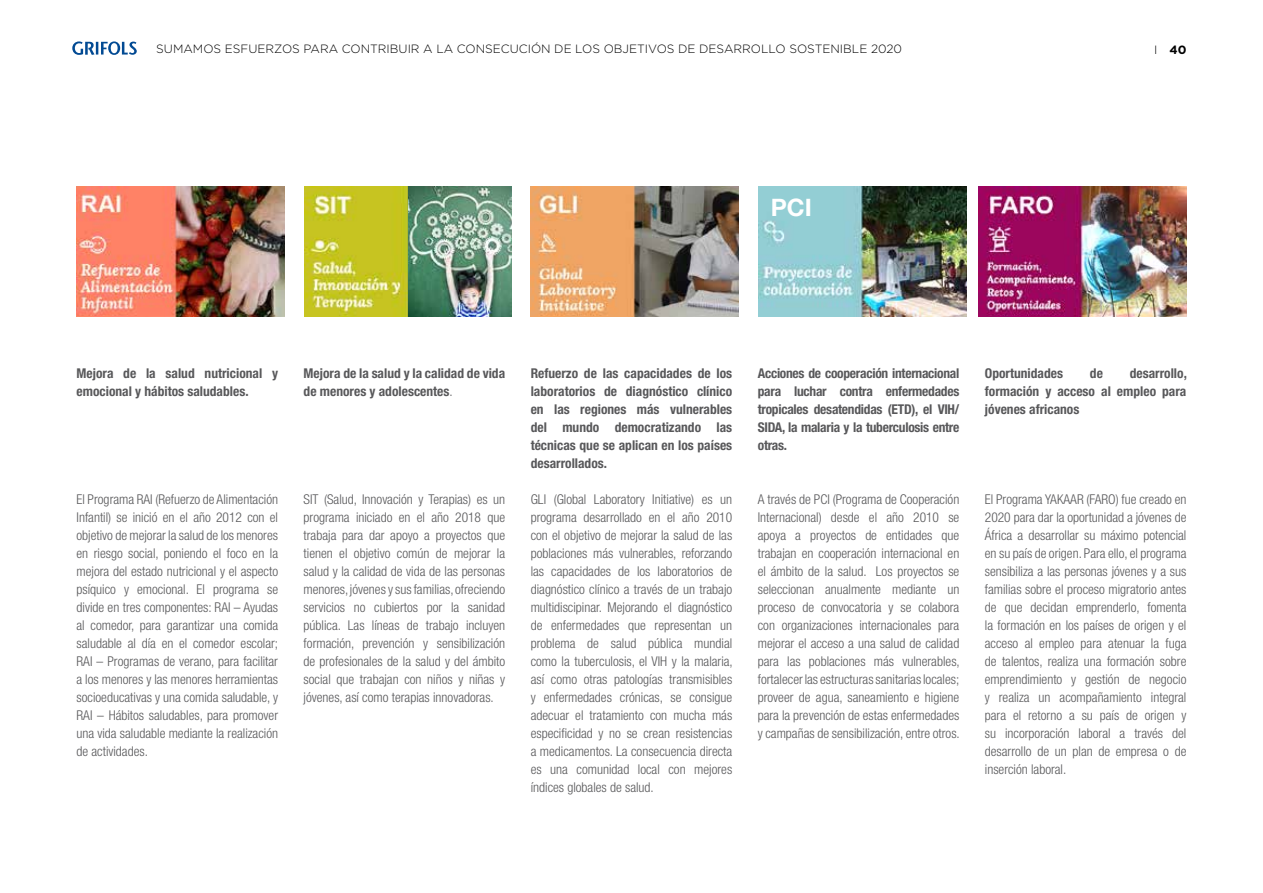
<style>
.page{position:relative;width:1263px;height:893px;background:#fff}
.page>*{position:absolute;margin:0;border:0;box-sizing:border-box;transform-origin:0 0}
.t1{font:700 24.15px "Helvetica Neue LT Pro";color:#fff}
.t2{font:300 condensed 13.5px/18px "Helvetica Neue LT Pro";color:#58585a;text-align:justify}
.t3{font:700 condensed 13.5px/18px "Helvetica Neue LT Pro";color:#58585a;text-align:justify}
.t4{font:300 12px "Gotham";color:#000}
.t5{font:700 12px "Gotham";color:#000}
.s1{font-weight:300}
</style>
<div class="page">
<svg style="left:72px;top:41px;width:65px;height:14px"></svg>
<img style="left:77px;top:186px;width:207px;height:130px">
<img style="left:531px;top:186px;width:207px;height:130px">
<img style="left:979px;top:186px;width:207px;height:130px">
<img style="left:759px;top:186px;width:207px;height:130px">
<img style="left:305px;top:186px;width:207px;height:131px">
<p class="t4" style="left:156px;top:42px;width:747px">SUMAMOS ESFUERZOS PARA CONTRIBUIR A LA CONSECUCIÓN DE LOS OBJETIVOS DE DESARROLLO SOSTENIBLE 2020</p>
<p class="t5" style="left:1154px;top:42px;width:34px"><span class="s1">I</span> 40</p>
<h1 class="t1" style="left:771px;top:192px;width:43px">PCI</h1>
<p class="t3" style="left:77px;top:364px;width:203px">Mejora de la salud nutricional y emocional y hábitos saludables.</p>
<p class="t3" style="left:304px;top:364px;width:203px">Mejora de la salud y la calidad de vida de menores y adolescentes<span class="s1">.</span></p>
<p class="t2" style="left:77px;top:490px;width:203px">El Programa RAI (Refuerzo de Alimentación Infantil) se inició en el año 2012 con el objetivo de mejorar la salud de los menores en riesgo social, poniendo el foco en la mejora del estado nutricional y el aspecto psíquico y emocional. El programa se divide en tres componentes: RAI – Ayudas al comedor, para garantizar una comida saludable al día en el comedor escolar; RAI – Programas de verano, para facilitar a los menores y las menores herramientas socioeducativas y una comida saludable, y RAI – Hábitos saludables, para promover una vida saludable mediante la realización de actividades.</p>
<p class="t2" style="left:304px;top:490px;width:203px">SIT (Salud, Innovación y Terapias) es un programa iniciado en el año 2018 que trabaja para dar apoyo a proyectos que tienen el objetivo común de mejorar la salud y la calidad de vida de las personas menores, jóvenes y sus familias, ofreciendo servicios no cubiertos por la sanidad pública. Las líneas de trabajo incluyen formación, prevención y sensibilización de profesionales de la salud y del ámbito social que trabajan con niños y niñas y jóvenes, así como terapias innovadoras.</p>
<p class="t3" style="left:531px;top:364px;width:203px">Refuerzo de las capacidades de los laboratorios de diagnóstico clínico en las regiones más vulnerables del mundo democratizando las técnicas que se aplican en los países desarrollados.</p>
<p class="t2" style="left:531px;top:490px;width:204px">GLI (Global Laboratory Initiative) es un programa desarrollado en el año 2010 con el objetivo de mejorar la salud de las poblaciones más vulnerables, reforzando las capacidades de los laboratorios de diagnóstico clínico a través de un trabajo multidiscipinar. Mejorando el diagnóstico de enfermedades que representan un problema de salud pública mundial como la tuberculosis, el VIH y la malaria, así como otras patologías transmisibles y enfermedades crónicas, se consigue adecuar el tratamiento con mucha más especificidad y no se crean resistencias a medicamentos. La consecuencia directa es una comunidad local con mejores índices globales de salud.</p>
<p class="t3" style="left:758px;top:364px;width:203px">Acciones de cooperación internacional para luchar contra enfermedades tropicales desatendidas (ETD), el VIH/ SIDA, la malaria y la tuberculosis entre otras.</p>
<p class="t2" style="left:758px;top:490px;width:204px">A través de PCI (Programa de Cooperación Internacional) desde el año 2010 se apoya a proyectos de entidades que trabajan en cooperación internacional en el ámbito de la salud. Los proyectos se seleccionan anualmente mediante un proceso de convocatoria y se colabora con organizaciones internacionales para mejorar el acceso a una salud de calidad para las poblaciones más vulnerables, fortalecer las estructuras sanitarias locales; proveer de agua, saneamiento e higiene para la prevención de estas enfermedades y campañas de sensibilización, entre otros.</p>
<p class="t3" style="left:985px;top:364px;width:80px">Oportunidades</p>
<p class="t3" style="left:1090px;top:364px;width:15px">de</p>
<p class="t3" style="left:985px;top:364px;width:204px;text-indent:145px">desarrollo, formación y acceso al empleo para jóvenes africanos</p>
<p class="t2" style="left:985px;top:490px;width:203px">El Programa YAKAAR (FARO) fue creado en 2020 para dar la oportunidad a jóvenes de África a desarrollar su máximo potencial en su país de origen. Para ello, el programa sensibiliza a las personas jóvenes y a sus familias sobre el proceso migratorio antes de que decidan emprenderlo, fomenta la formación en los países de origen y el acceso al empleo para atenuar la fuga de talentos, realiza una formación sobre emprendimiento y gestión de negocio y realiza un acompañamiento integral para el retorno a su país de origen y su incorporación laboral a través del desarrollo de un plan de empresa o de inserción laboral.</p>
</div>
